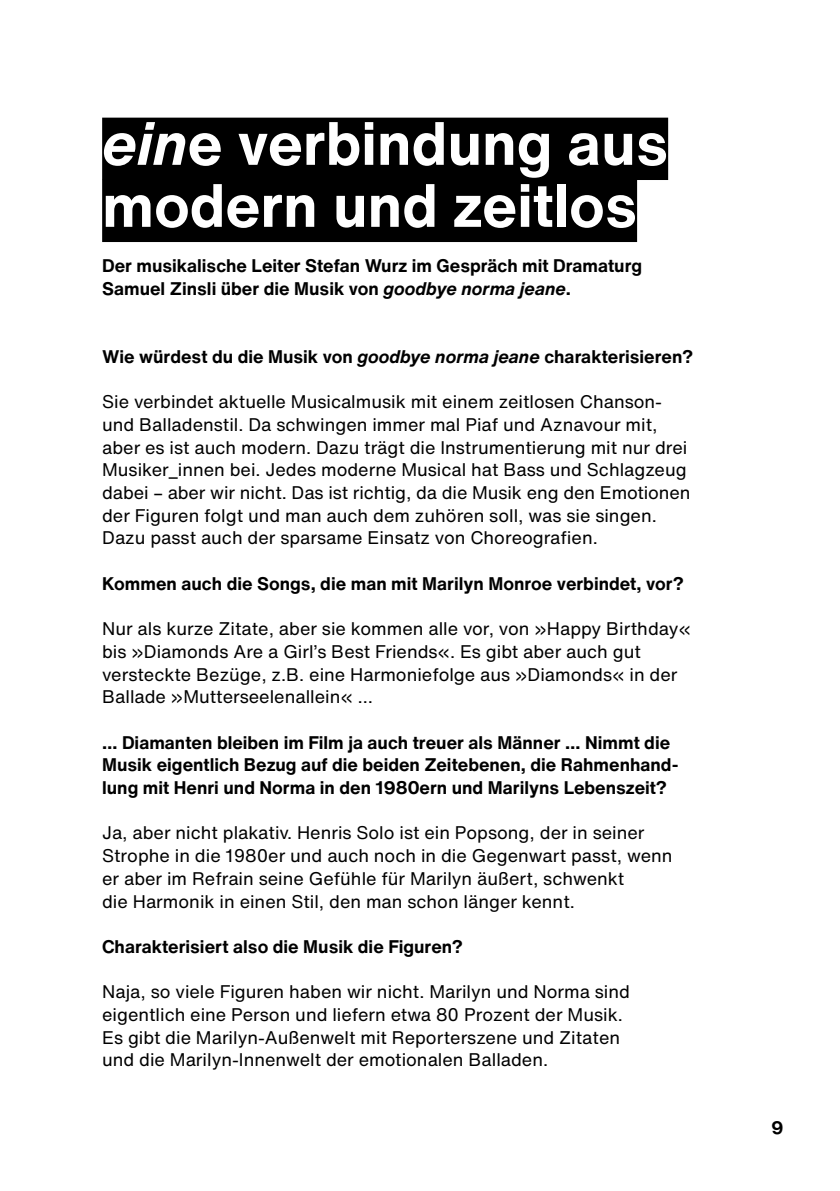
<style>
.page{position:relative;width:840px;height:1191px;background:#fff}
.page>*{position:absolute;margin:0;border:0;box-sizing:border-box;transform-origin:0 0}
.t1{font:700 60px/62px "Helvetica Now Text";color:#fff}
.t2{font:18px/22.6px "Helvetica Now Text";color:#000}
.t3{font:700 18px/22.6px "Helvetica Now Text";color:#000}
.s1{font-style:italic}
</style>
<div class="page">
<div style="left:102px;top:118px;width:565px;height:62px;background:#000"></div>
<div style="left:102px;top:180px;width:534px;height:62px;background:#000"></div>
<h1 class="t1" style="left:102px;top:111px;width:567px"><span class="s1">ein</span>e verbindung aus modern und zeitlos</h1>
<p class="t3" style="left:102px;top:254px;width:541px">Der musikalische Leiter Stefan Wurz im Gespräch mit Dramaturg<br>Samuel Zinsli über die Musik von <span class="s1">goodbye norma jeane</span>.</p>
<p class="t3" style="left:102px;top:345px;width:592px">Wie würdest du die Musik von <span class="s1">goodbye norma jeane</span> charakterisieren?</p>
<p class="t2" style="left:102px;top:390px;width:589px">Sie verbindet aktuelle Musicalmusik mit einem zeitlosen Chanson&shy;und Balladenstil. Da schwingen immer mal Piaf und Aznavour mit, aber es ist auch modern. Dazu trägt die Instrumentierung mit nur drei Musiker_innen bei. Jedes moderne Musical hat Bass und Schlagzeug dabei – aber wir nicht. Das ist richtig, da die Musik eng den Emotionen der Figuren folgt und man auch dem zuhören soll, was sie singen.<br>Dazu passt auch der sparsame Einsatz von Choreografien.</p>
<p class="t3" style="left:102px;top:572px;width:582px">Kommen auch die Songs, die man mit Marilyn Monroe verbindet, vor?</p>
<p class="t2" style="left:102px;top:617px;width:590px">Nur als kurze Zitate, aber sie kommen alle vor, von »Happy Birthday« bis »Diamonds Are a Girl’s Best Friends«. Es gibt aber auch gut versteckte Bezüge, z.B. eine Harmoniefolge aus »Diamonds« in der Ballade »Mutterseelenallein« …</p>
<p class="t3" style="left:102px;top:730px;width:577px">… Diamanten bleiben im Film ja auch treuer als Männer … Nimmt die<br>Musik eigentlich Bezug auf die beiden Zeitebenen, die Rahmenhand&shy;lung mit Henri und Norma in den 1980ern und Marilyns Lebenszeit?</p>
<p class="t2" style="left:102px;top:821px;width:571px">Ja, aber nicht plakativ. Henris Solo ist ein Popsong, der in seiner Strophe in die 1980er und auch noch in die Gegenwart passt, wenn er aber im Refrain seine Gefühle für Marilyn äußert, schwenkt<br>die Harmonik in einen Stil, den man schon länger kennt.</p>
<p class="t3" style="left:102px;top:934px;width:362px">Charakterisiert also die Musik die Figuren?</p>
<p class="t2" style="left:102px;top:980px;width:529px">Naja, so viele Figuren haben wir nicht. Marilyn und Norma sind eigentlich eine Person und liefern etwa 80 Prozent der Musik.<br>Es gibt die Marilyn-Außenwelt mit Reporterszene und Zitaten und die Marilyn-Innenwelt der emotionalen Balladen.</p>
<p class="t3" style="left:770px;top:1116px;width:13px">9</p>
</div>
